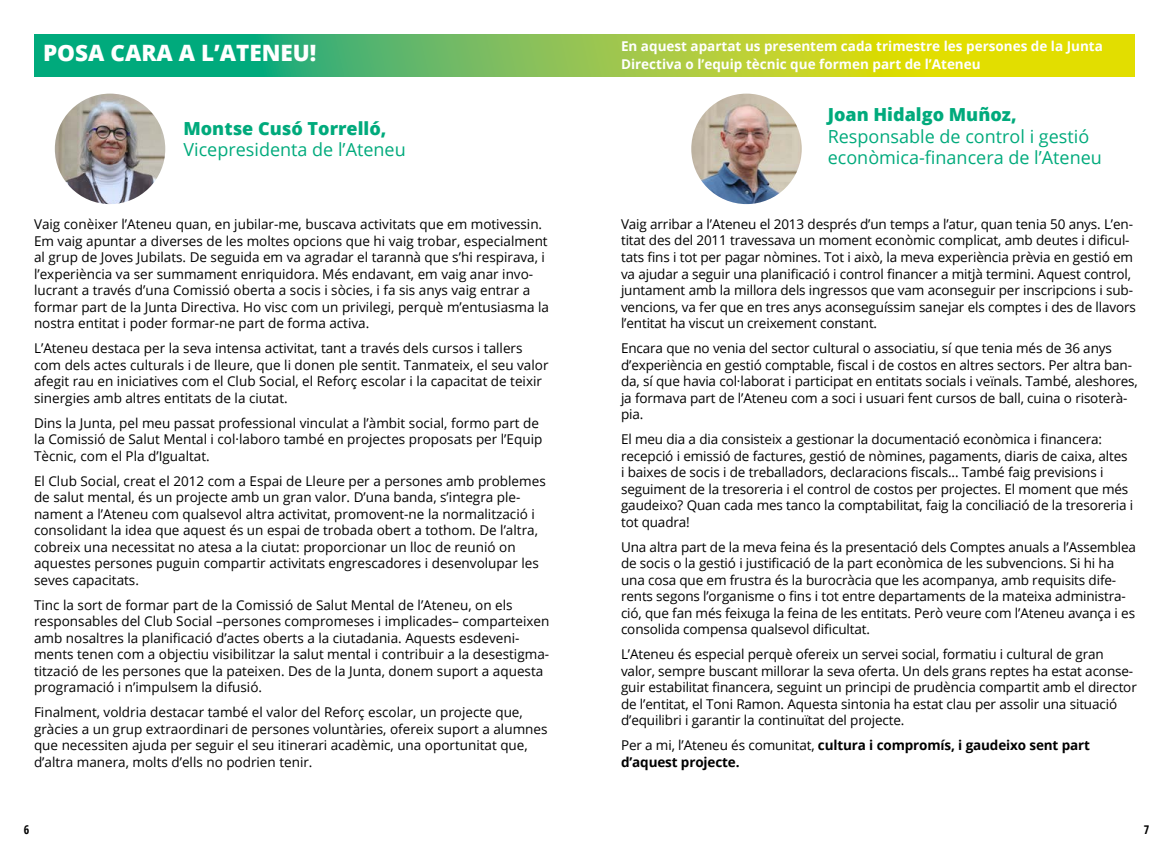
<style>
.page{position:relative;width:1174px;height:851px;background:#fff}
.page>*{position:absolute;margin:0;border:0;box-sizing:border-box;transform-origin:0 0}
.t1{font:800 22.5px "Open Sans";color:#fff}
.t2{font:18px/21px "Open Sans";color:#00aa7c}
.t3{font:800 18px "Open Sans";color:#00aa7c}
.t4{font:13.5px/16.5px "Open Sans";color:#000}
.t5{font:700 13.5px/18px "Open Sans";color:#fff}
.t6{font:700 13.5px/16.5px "Open Sans";letter-spacing:-.01em;color:#000}
.t7{font:700 condensed 12px "Open Sans";color:#000}
.s1{font-weight:400}
</style>
<div class="page">
<svg style="left:35px;top:34px;width:1099px;height:43px;background:#82c346"></svg>
<img style="left:55px;top:94px;width:110px;height:110px;border-radius:55px">
<img style="left:691px;top:94px;width:110px;height:110px;border-radius:55px">
<h1 class="t1" style="left:43px;top:35px;width:275px">POSA CARA A L’ATENEU!</h1>
<h2 class="t3" style="left:183px;top:114px;width:204px">Montse Cusó Torrelló,</h2>
<h2 class="t2" style="left:183px;top:138px;width:224px">Vicepresidenta de l’Ateneu</h2>
<p class="t4" style="left:34px;top:215px;width:516px">Vaig conèixer l’Ateneu quan, en jubilar-me, buscava activitats que em motivessin.<br>Em vaig apuntar a diverses de les moltes opcions que hi vaig trobar, especialment al grup de Joves Jubilats. De seguida em va agradar el tarannà que s’hi respirava, i l’experiència va ser summament enriquidora. Més endavant, em vaig anar invo&shy;lucrant a través d’una Comissió oberta a socis i sòcies, i fa sis anys vaig entrar a formar part de la Junta Directiva. Ho visc com un privilegi, perquè m’entusiasma la nostra entitat i poder formar-ne part de forma activa.</p>
<p class="t4" style="left:34px;top:339px;width:516px">L’Ateneu destaca per la seva intensa activitat, tant a través dels cursos i tallers com dels actes culturals i de lleure, que li donen ple sentit. Tanmateix, el seu valor afegit rau en iniciatives com el Club Social, el Reforç escolar i la capacitat de teixir sinergies amb altres entitats de la ciutat.</p>
<p class="t4" style="left:34px;top:414px;width:510px">Dins la Junta, pel meu passat professional vinculat a l’àmbit social, formo part de la Comissió de Salut Mental i col·laboro també en projectes proposats per l’Equip<br>Tècnic, com el Pla d’Igualtat.</p>
<p class="t4" style="left:34px;top:472px;width:513px">El Club Social, creat el 2012 com a Espai de Lleure per a persones amb problemes de salut mental, és un projecte amb un gran valor. D’una banda, s’integra ple&shy;nament a l’Ateneu com qualsevol altra activitat, promovent-ne la normalització i consolidant la idea que aquest és un espai de trobada obert a tothom. De l’altra, cobreix una necessitat no atesa a la ciutat: proporcionar un lloc de reunió on aquestes persones puguin compartir activitats engrescadores i desenvolupar les seves capacitats.</p>
<p class="t4" style="left:34px;top:596px;width:517px">Tinc la sort de formar part de la Comissió de Salut Mental de l’Ateneu, on els responsables del Club Social –persones compromeses i implicades– comparteixen amb nosaltres la planificació d’actes oberts a la ciutadania. Aquests esdeveni&shy;ments tenen com a objectiu visibilitzar la salut mental i contribuir a la desestigma&shy;tització de les persones que la pateixen. Des de la Junta, donem suport a aquesta programació i n’impulsem la difusió.</p>
<p class="t4" style="left:34px;top:703px;width:515px">Finalment, voldria destacar també el valor del Reforç escolar, un projecte que, gràcies a un grup extraordinari de persones voluntàries, ofereix suport a alumnes que necessiten ajuda per seguir el seu itinerari acadèmic, una oportunitat que, d’altra manera, molts d’ells no podrien tenir.</p>
<p class="t5" style="left:621px;top:37px;width:483px">En aquest apartat us presentem cada trimestre les persones de la Junta<br>Directiva o l’equip tècnic que formen part de l’Ateneu</p>
<h2 class="t3" style="left:827px;top:101px;width:190px">Joan Hidalgo Muñoz,</h2>
<h2 class="t2" style="left:827px;top:125px;width:276px">Responsable de control i gestió econòmica-financera de l’Ateneu</h2>
<p class="t4" style="left:621px;top:215px;width:516px">Vaig arribar a l’Ateneu el 2013 després d’un temps a l’atur, quan tenia 50 anys. L’en&shy;titat des del 2011 travessava un moment econòmic complicat, amb deutes i dificul&shy;tats fins i tot per pagar nòmines. Tot i això, la meva experiència prèvia en gestió em va ajudar a seguir una planificació i control financer a mitjà termini. Aquest control, juntament amb la millora dels ingressos que vam aconseguir per inscripcions i sub&shy;vencions, va fer que en tres anys aconseguíssim sanejar els comptes i des de llavors l’entitat ha viscut un creixement constant.</p>
<p class="t4" style="left:621px;top:339px;width:518px">Encara que no venia del sector cultural o associatiu, sí que tenia més de 36 anys d’experiència en gestió comptable, fiscal i de costos en altres sectors. Per altra ban&shy;da, sí que havia col·laborat i participat en entitats socials i veïnals. També, aleshores, ja formava part de l’Ateneu com a soci i usuari fent cursos de ball, cuina o risoterà&shy;pia.</p>
<p class="t4" style="left:621px;top:430px;width:514px">El meu dia a dia consisteix a gestionar la documentació econòmica i financera: recepció i emissió de factures, gestió de nòmines, pagaments, diaris de caixa, altes i baixes de socis i de treballadors, declaracions fiscals... També faig previsions i seguiment de la tresoreria i el control de costos per projectes. El moment que més gaudeixo? Quan cada mes tanco la comptabilitat, faig la conciliació de la tresoreria i tot quadra!</p>
<p class="t4" style="left:621px;top:538px;width:516px">Una altra part de la meva feina és la presentació dels Comptes anuals a l’Assemblea de socis o la gestió i justificació de la part econòmica de les subvencions. Si hi ha una cosa que em frustra és la burocràcia que les acompanya, amb requisits dife&shy;rents segons l’organisme o fins i tot entre departaments de la mateixa administra&shy;ció, que fan més feixuga la feina de les entitats. Però veure com l’Ateneu avança i es consolida compensa qualsevol dificultat.</p>
<p class="t4" style="left:621px;top:645px;width:517px">L’Ateneu és especial perquè ofereix un servei social, formatiu i cultural de gran valor, sempre buscant millorar la seva oferta. Un dels grans reptes ha estat aconse&shy;guir estabilitat financera, seguint un principi de prudència compartit amb el director de l’entitat, el Toni Ramon. Aquesta sintonia ha estat clau per assolir una situació d’equilibri i garantir la continuïtat del projecte.</p>
<p class="t6" style="left:621px;top:736px;width:470px"><span class="s1">Per a mi, l’Ateneu és comunitat,</span> cultura i compromís, i gaudeixo sent part d’aquest projecte.</p>
<p class="t7" style="left:24px;top:821px;width:7px">6</p>
<p class="t7" style="left:1143px;top:821px;width:7px">7</p>
</div>
